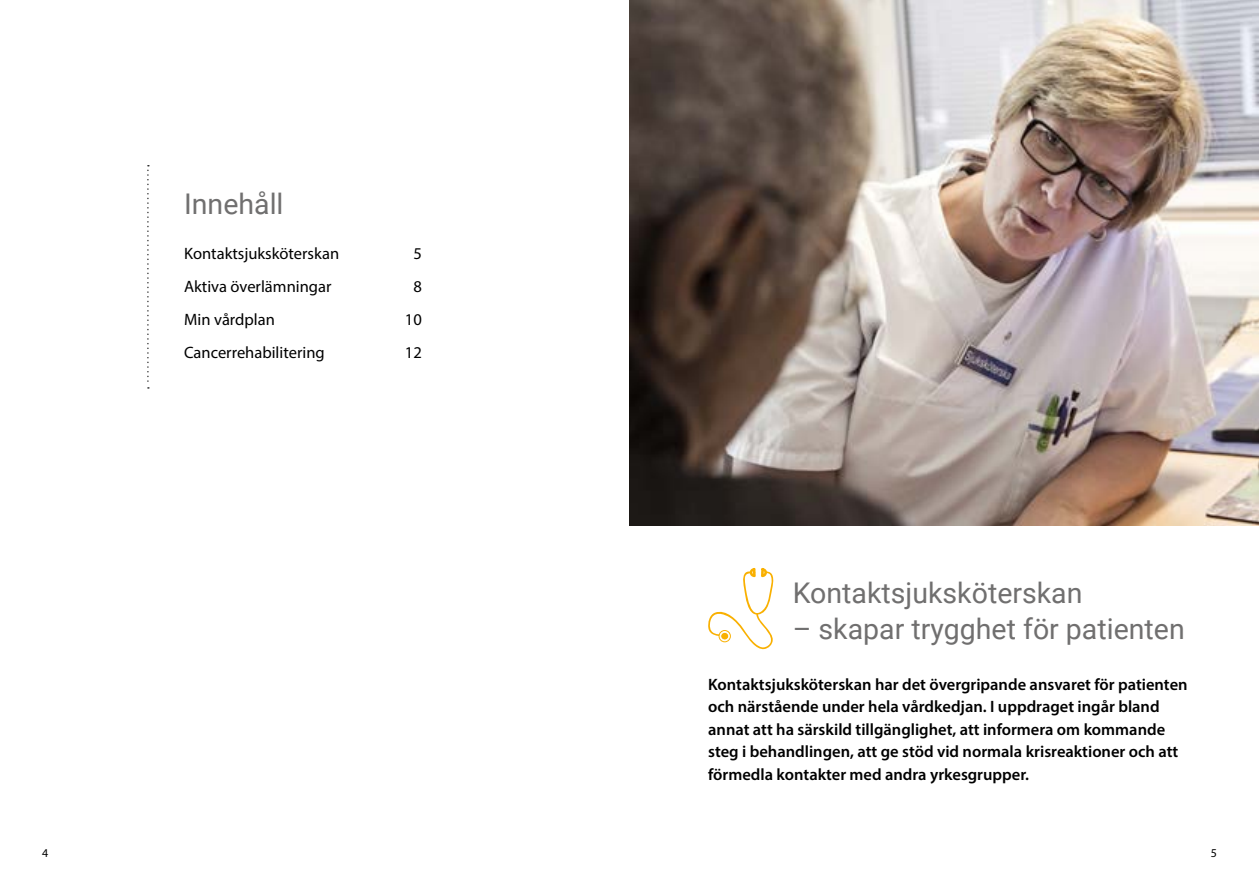
<style>
.page{position:relative;width:1259px;height:893px;background:#fff}
.page>*{position:absolute;margin:0;border:0;box-sizing:border-box;transform-origin:0 0}
.t1{font:28.5px "Roboto";color:#706f6f}
.t2{font:600 16.5px/22.5px "Myriad Pro";color:#000}
.t3{font:16.5px "Myriad Pro";color:#000}
.t4{font:12px "Myriad Pro";color:#000}
</style>
<div class="page">
<img style="left:629px;top:0;width:630px;height:526px">
<svg style="left:708px;top:568px;width:65px;height:81px"></svg>
<div style="left:720px;top:632px;width:9px;height:8px;background:#f9b000;border-radius:50%"></div>
<div style="left:720px;top:632px;width:9px;height:8px;border:1px solid #fff;border-radius:50%"></div>
<svg style="left:147px;top:165px;width:2px;height:224px"></svg>
<h1 class="t1" style="left:184px;top:184px;width:101px">Innehåll</h1>
<p class="t3" style="left:184px;top:243px;width:157px">Kontaktsjuksköterskan</p>
<p class="t3" style="left:413px;top:243px;width:10px">5</p>
<p class="t3" style="left:184px;top:276px;width:149px">Aktiva överlämningar</p>
<p class="t3" style="left:413px;top:276px;width:10px">8</p>
<p class="t3" style="left:184px;top:309px;width:92px">Min vårdplan</p>
<p class="t3" style="left:405px;top:309px;width:18px">10</p>
<p class="t3" style="left:184px;top:342px;width:142px">Cancerrehabilitering</p>
<p class="t3" style="left:405px;top:342px;width:18px">12</p>
<h1 class="t1" style="left:793px;top:573px;width:291px">Kontaktsjuksköterskan</h1>
<h1 class="t1" style="left:793px;top:609px;width:393px">– skapar trygghet för patienten</h1>
<p class="t2" style="left:708px;top:672px;width:481px">Kontaktsjuksköterskan har det övergripande ansvaret för patienten och närstående under hela vårdkedjan. I uppdraget ingår bland annat att ha särskild tillgänglighet, att informera om kommande steg i behandlingen, att ge stöd vid normala krisreaktioner och att förmedla kontakter med andra yrkesgrupper.</p>
<p class="t4" style="left:42px;top:846px;width:8px">4</p>
<p class="t4" style="left:1210px;top:846px;width:8px">5</p>
</div>
